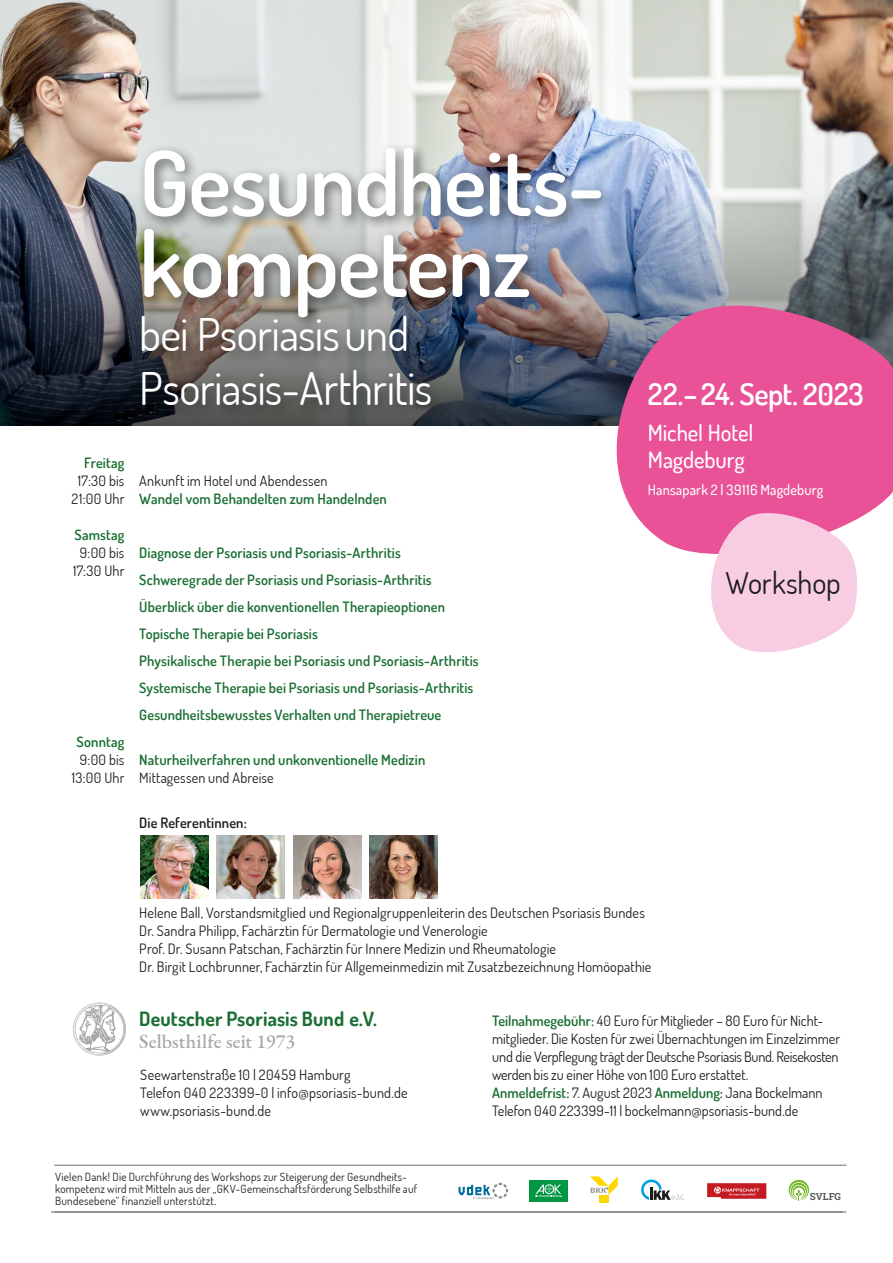
<style>
.page{position:relative;width:893px;height:1263px;background:#fff}
.page>*{position:absolute;margin:0;border:0;box-sizing:border-box;transform-origin:0 0}
.t1{font:600 90px/81px "Dosis";letter-spacing:-.015em;color:#fff}
.t2{font:45px/54px "Dosis";letter-spacing:-.02em;color:#fff}
.t3{font:600 30px "Dosis";letter-spacing:-.01em;color:#fff}
.t4{font:30px "Dosis";letter-spacing:-.005em;color:#1d1d1b}
.t5{font:500 22.5px/27px "Dosis";letter-spacing:-.005em;color:#fff}
.t6{font:700 19.65px "Dosis";letter-spacing:.005em;color:#1a6f33}
.t7{font:500 19.65px "EB Garamond";letter-spacing:.005em;color:#a8a8a7}
.t8{font:14.25px/18px "Dosis";letter-spacing:.01em;color:#1d1d1b;text-align:center}
.t9{font:600 14.25px/27px "Dosis";letter-spacing:.01em;color:#1a6f33}
.t10{font:500 14.25px "Dosis";letter-spacing:.01em;color:#fff}
.t11{font:600 14.25px "Dosis";letter-spacing:.01em;color:#1d1d1b}
.t12{font:11.25px/12px "Dosis";letter-spacing:.02em;color:#1d1d1b}
.t13{font:700 9.75px "Roboto Slab";color:#575756}
.s1{font-weight:600;color:#1a6f33}
</style>
<div class="page">
<img style="left:0;top:0;width:893px;height:189px">
<svg style="left:73px;top:1002px;width:53px;height:53px"></svg>
<hr style="left:51px;top:1212px;width:792px;height:1px;background:#706f6f">
<img style="left:140px;top:835px;width:68px;height:63px">
<img style="left:217px;top:835px;width:68px;height:63px">
<img style="left:293px;top:835px;width:69px;height:63px">
<img style="left:369px;top:835px;width:68px;height:63px">
<img style="left:0;top:189px;width:893px;height:236px">
<div style="left:135px;top:141px;width:481px;height:280px;background:#1d1d1b;opacity:.6"></div>
<svg style="left:576px;top:299px;width:317px;height:253px;background:#d0689b"></svg>
<svg style="left:691px;top:510px;width:175px;height:142px"></svg>
<hr style="left:54px;top:1165px;width:792px;height:1px;background:#706f6f">
<svg style="left:458px;top:1183px;width:50px;height:16px"></svg>
<div style="left:599px;top:1195px;width:9px;height:7px;background:#ffd500"></div>
<svg style="left:590px;top:1176px;width:28px;height:19px"></svg>
<svg style="left:641px;top:1179px;width:42px;height:21px"></svg>
<svg style="left:707px;top:1183px;width:59px;height:16px"></svg>
<div style="left:529px;top:1180px;width:39px;height:22px;background:#009641"></div>
<svg style="left:535px;top:1184px;width:27px;height:13px"></svg>
<svg style="left:789px;top:1180px;width:20px;height:20px"></svg>
<hr style="left:54px;top:1212px;width:792px;height:1px;background:#706f6f">
<h1 class="t1" style="left:139px;top:140px;width:467px">Gesundheits&shy;kompetenz</h1>
<h2 class="t2" style="left:139px;top:306px;width:294px">bei Psoriasis und<br>Psoriasis-Arthritis</h2>
<p class="t9" style="left:84px;top:449px;width:42px">Freitag</p>
<p class="t8" style="left:72px;top:471px;width:54px">17:30 bis<br>21:00 Uhr</p>
<p class="t9" style="left:75px;top:521px;width:51px">Samstag</p>
<p class="t8" style="left:73px;top:543px;width:53px">9:00 bis<br>17:30 Uhr</p>
<p class="t9" style="left:77px;top:728px;width:49px">Sonntag</p>
<p class="t8" style="left:72px;top:750px;width:54px">9:00 bis<br>13:00 Uhr</p>
<p class="t8" style="left:139px;top:471px;width:190px">Ankunft im Hotel und Abendessen</p>
<p class="t9" style="left:139px;top:485px;width:249px">Wandel vom Behandelten zum Handelnden</p>
<p class="t9" style="left:139px;top:539px;width:341px">Diagnose der Psoriasis und Psoriasis-Arthritis Schweregrade der Psoriasis und Psoriasis-Arthritis Überblick über die konventionellen Therapieoptionen Topische Therapie bei Psoriasis<br>Physikalische Therapie bei Psoriasis und Psoriasis-Arthritis Systemische Therapie bei Psoriasis und Psoriasis-Arthritis Gesundheitsbewusstes Verhalten und Therapietreue</p>
<p class="t9" style="left:139px;top:746px;width:288px">Naturheilverfahren und unkonventionelle Medizin</p>
<p class="t8" style="left:139px;top:768px;width:136px">Mittagessen und Abreise</p>
<p class="t11" style="left:139px;top:814px;width:109px">Die Referentinnen:</p>
<h3 class="t3" style="left:648px;top:375px;width:218px">22.– 24. Sept. 2023</h3>
<h3 class="t5" style="left:648px;top:419px;width:107px">Michel Hotel<br>Magdeburg</h3>
<p class="t10" style="left:648px;top:480px;width:177px">Hansapark 2 | 39116 Magdeburg</p>
<h3 class="t4" style="left:725px;top:562px;width:117px">Workshop</h3>
<p class="t8" style="left:139px;top:903px;width:514px;text-align:left">Helene Ball, Vorstandsmitglied und Regionalgruppenleiterin des Deutschen Psoriasis Bundes Dr. Sandra Philipp, Fachärztin für Dermatologie und Venerologie<br>Prof. Dr. Susann Patschan, Fachärztin für Innere Medizin und Rheumatologie<br>Dr. Birgit Lochbrunner, Fachärztin für Allgemeinmedizin mit Zusatzbezeichnung Homöopathie</p>
<p class="t8" style="left:492px;top:1011px;width:350px;text-align:left"><span class="s1">Teilnahmegebühr:</span> 40 Euro für Mitglieder – 80 Euro für Nicht&shy;mitglieder. Die Kosten für zwei Übernachtungen im Einzelzimmer und die Verpflegung trägt der Deutsche Psoriasis Bund. Reise kosten werden bis zu einer Höhe von 100 Euro erstattet.<br><span class="s1">Anmeldefrist:</span> 7. August 2023 <span class="s1">Anmeldung:</span> Jana Bockelmann Telefon 040 223399-11 | bockelmann@psoriasis-bund.de</p>
<h3 class="t6" style="left:139px;top:1006px;width:239px">Deutscher Psoriasis Bund e.V.</h3>
<h3 class="t7" style="left:139px;top:1029px;width:157px">Selbsthilfe seit 1973</h3>
<p class="t8" style="left:140px;top:1065px;width:269px;text-align:left">Seewartenstraße 10 | 20459 Hamburg<br>Telefon 040 223399-0 | info@psoriasis-bund.de www.psoriasis-bund.de</p>
<p class="t12" style="left:55px;top:1170px;width:364px">Vielen Dank! Die Durchführung des Workshops zur Steigerung der Gesundheits&shy;kompetenz wird mit Mitteln aus der „GKV-Gemeinschaftsförderung Selbsthilfe auf<br>Bundesebene“ finanziell unterstützt.</p>
<p class="t13" style="left:810px;top:1190px;width:33px">SVLFG</p>
</div>
